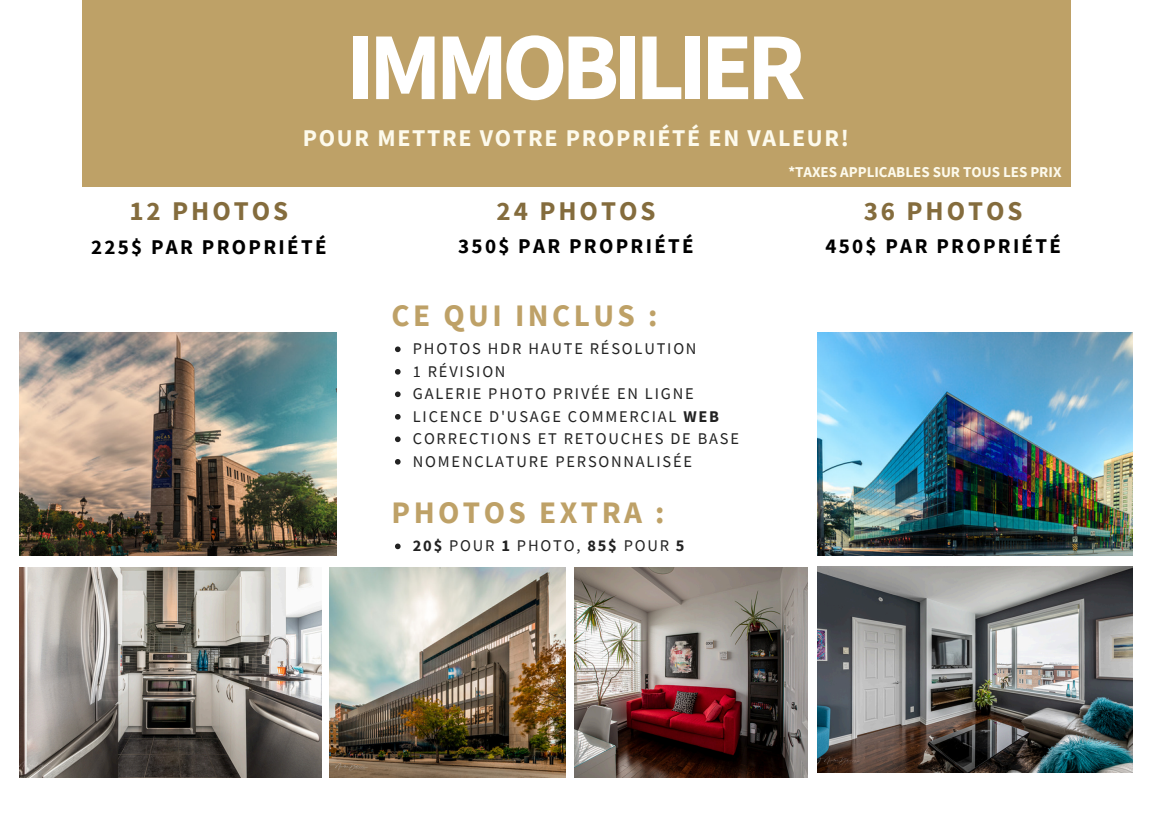
<style>
.page{position:relative;width:1152px;height:819px;background:#fff}
.page>*{position:absolute;margin:0;border:0;box-sizing:border-box;transform-origin:0 0}
.t1{font:700 96px "Source Sans Pro";letter-spacing:-.07em;color:#fff}
.t2{font:700 31.2px "Source Sans Pro";letter-spacing:.11em;color:#bea167}
.t3{font:700 27px "Source Sans Pro";letter-spacing:.11em;color:#846c3d}
.t4{font:700 24px "Source Sans Pro";letter-spacing:.07em;color:#fdfaec}
.t5{font:700 21px "Source Sans Pro";letter-spacing:.11em;color:#000}
.t6{font:16.35px "Source Sans Pro";letter-spacing:.11em;color:#222}
.t7{font:700 15px "Source Sans Pro";color:#fdfaec}
.s1{font-weight:700}
</style>
<div class="page">
<div style="left:82px;top:0;width:988px;height:186px;background:#bea167"></div>
<svg style="left:395px;top:347px;width:6px;height:5px"></svg>
<svg style="left:395px;top:369px;width:6px;height:6px"></svg>
<svg style="left:395px;top:392px;width:6px;height:5px"></svg>
<svg style="left:395px;top:414px;width:6px;height:6px"></svg>
<svg style="left:395px;top:437px;width:6px;height:5px"></svg>
<svg style="left:395px;top:459px;width:6px;height:6px"></svg>
<img style="left:19px;top:332px;width:317px;height:224px">
<img style="left:330px;top:567px;width:236px;height:211px">
<img style="left:818px;top:332px;width:315px;height:224px">
<img style="left:19px;top:567px;width:303px;height:211px">
<img style="left:818px;top:567px;width:315px;height:206px">
<img style="left:574px;top:567px;width:233px;height:211px">
<svg style="left:395px;top:544px;width:6px;height:5px"></svg>
<h5 class="t1" style="left:346px;top:5px;width:461px">IMMOBILIER</h5>
<h5 class="t4" style="left:303px;top:123px;width:548px">POUR METTRE VOTRE PROPRIÉTÉ EN VALEUR!</h5>
<p class="t3" style="left:129px;top:194px;width:160px">12 PHOTOS</p>
<h2 class="t5" style="left:91px;top:233px;width:237px">225$ PAR PROPRIÉTÉ</h2>
<p class="t3" style="left:497px;top:194px;width:160px">24 PHOTOS</p>
<p class="t5" style="left:458px;top:232px;width:237px">350$ PAR PROPRIÉTÉ</p>
<h1 class="t2" style="left:392px;top:296px;width:267px">CE QUI INCLUS :</h1>
<h4 class="t6" style="left:413px;top:338px;width:285px">PHOTOS HDR HAUTE RÉSOLUTION</h4>
<h6 class="t6" style="left:413px;top:361px;width:94px">1 RÉVISION</h6>
<h3 class="t6" style="left:413px;top:383px;width:282px">GALERIE PHOTO PRIVÉE EN LIGNE</h3>
<h3 class="t6" style="left:413px;top:406px;width:308px">LICENCE D'USAGE COMMERCIAL <span class="s1">WEB</span></h3>
<h3 class="t6" style="left:413px;top:428px;width:328px">CORRECTIONS ET RETOUCHES DE BASE</h3>
<h5 class="t6" style="left:413px;top:451px;width:281px">NOMENCLATURE PERSONNALISÉE</h5>
<p class="t2" style="left:392px;top:493px;width:275px">PHOTOS EXTRA :</p>
<p class="t6" style="left:413px;top:535px;width:273px"><span class="s1">20$</span> POUR <span class="s1">1</span> PHOTO, <span class="s1">85$</span> POUR <span class="s1">5</span></p>
<h2 class="t7" style="left:788px;top:162px;width:275px">*TAXES APPLICABLES SUR TOUS LES PRIX</h2>
<p class="t3" style="left:864px;top:194px;width:160px">36 PHOTOS</p>
<p class="t5" style="left:825px;top:232px;width:237px">450$ PAR PROPRIÉTÉ</p>
</div>
